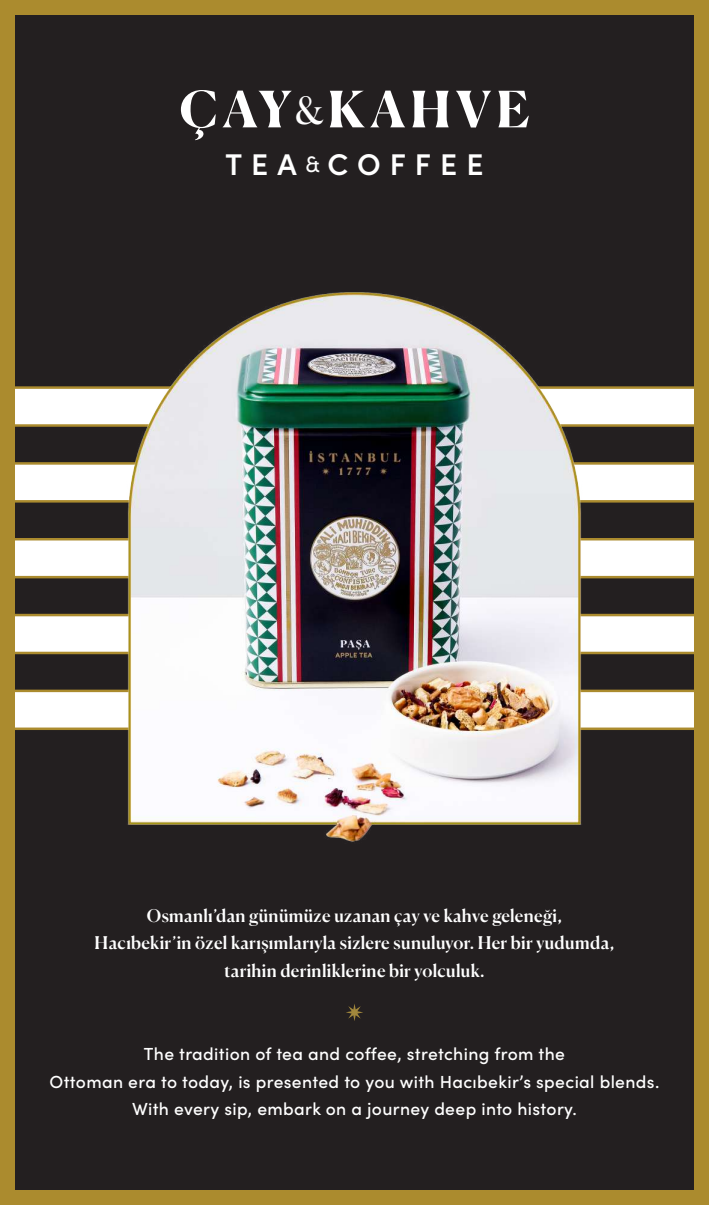
<style>
.page{position:relative;width:709px;height:1205px;background:#231f20}
.page>*{position:absolute;margin:0;border:0;box-sizing:border-box;transform-origin:0 0}
.t1{font:700 50px "Canela";letter-spacing:.1em;color:#fff}
.t2{font:600 30px "Sofia Pro";letter-spacing:.3em;color:#fff}
.t3{font:500 17.5px/27.5px "Sofia Pro";letter-spacing:.02em;color:#fff;text-align:center}
.t4{font:500 17.5px/27.5px "Canela";letter-spacing:.015em;color:#fff;text-align:center}
.s1{font-weight:400;font-size:37.5px}
.s2{font-weight:400;font-size:22.5px}
</style>
<div class="page">
<svg style="left:16px;top:689px;width:677px;height:41px;background:#f1ede2"></svg>
<svg style="left:16px;top:386px;width:677px;height:41px;background:#f1ede2"></svg>
<svg style="left:16px;top:462px;width:677px;height:40px;background:#f4f1e6"></svg>
<svg style="left:16px;top:538px;width:677px;height:40px;background:#f5f1e6"></svg>
<svg style="left:16px;top:614px;width:677px;height:40px;background:#f5f1e6"></svg>
<div style="left:0;top:0;width:709px;height:1205px;border:15px solid #ab8b2e"></div>
<svg style="left:346px;top:1004px;width:17px;height:17px"></svg>
<img style="left:54px;top:292px;width:600px;height:550px">
<h1 class="t1" style="left:179px;top:70px;width:351px">ÇAY<span class="s1">&amp;</span>KAHVE</h1>
<h2 class="t2" style="left:225px;top:141px;width:259px">TEA<span class="s2">&amp;</span>COFFEE</h2>
<p class="t4" style="left:95px;top:900px;width:521px">Osmanlı’dan günümüze uzanan çay ve kahve geleneği,<br>Hacıbekir’in özel karışımlarıyla sizlere sunuluyor. Her bir yudumda, tarihin derinliklerine bir yolculuk.</p>
<p class="t3" style="left:50px;top:1039px;width:611px">The tradition of tea and coffee, stretching from the<br>Ottoman era to today, is presented to you with Hacıbekir’s special blends.<br>With every sip, embark on a journey deep into history.</p>
</div>
